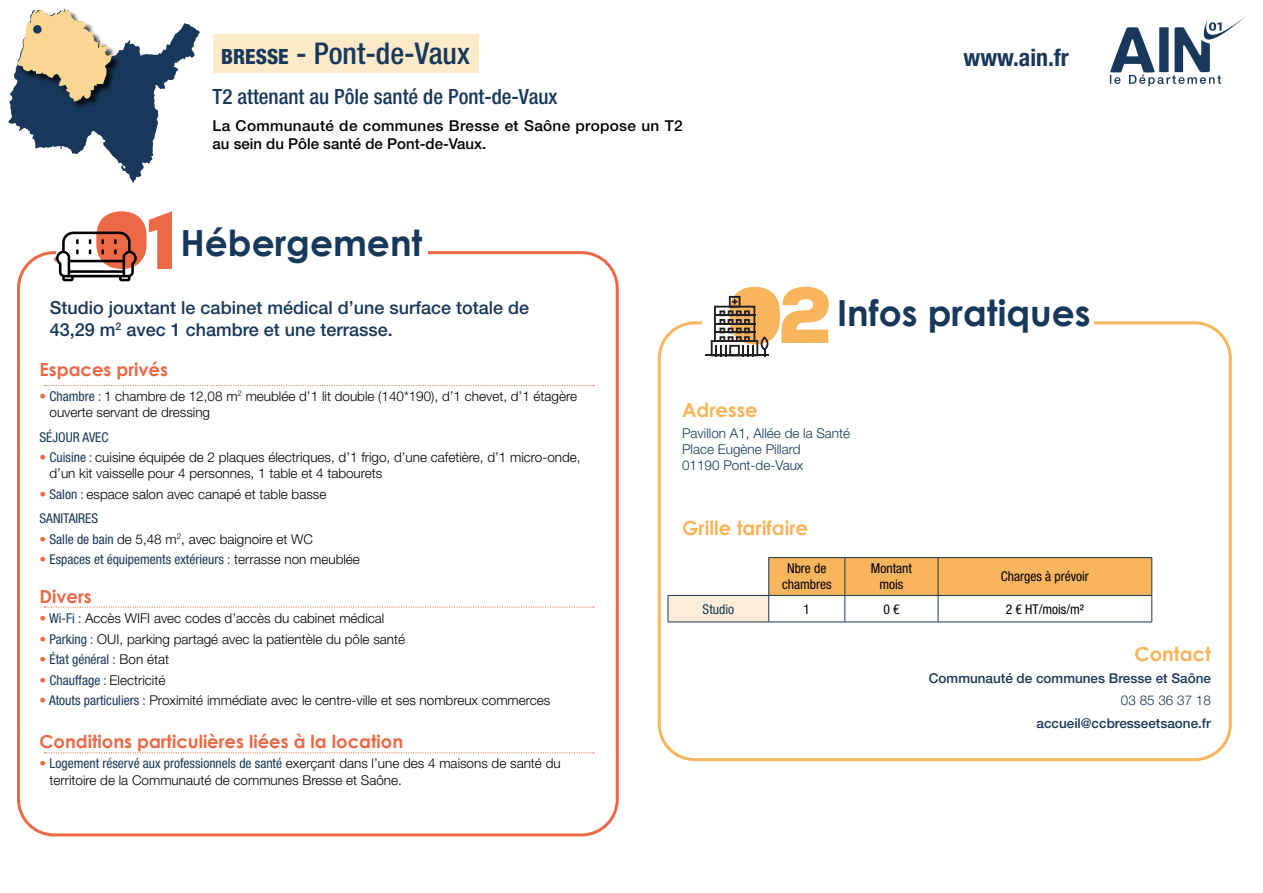
<style>
.page{position:relative;width:1263px;height:893px;background:#fff}
.page>*{position:absolute;margin:0;border:0;box-sizing:border-box;transform-origin:0 0}
.t1{font:700 36px "Century Gothic";color:#18385b}
.t2{font:500 condensed 30px "Helvetica Neue LT Pro";color:#18385b}
.t3{font:700 condensed 23.85px "Helvetica Neue LT Pro";color:#18385b}
.t4{font:500 condensed 21px "Helvetica Neue LT Pro";color:#18385b}
.t5{font:700 19.5px "Century Gothic";color:#f9b55c}
.t6{font:500 18px/21.6px "Helvetica Neue LT Pro";color:#18385b}
.t7{font:700 18px "Century Gothic";color:#ed6946}
.t8{font:500 15px/18px "Helvetica Neue LT Pro";letter-spacing:.02em;color:#000}
.t9{font:300 13.5px/16.2px "Helvetica Neue LT Pro";color:#000}
.t10{font:condensed 13.5px "Helvetica Neue LT Pro";color:#18385b}
.t11{font:300 13.5px/16.2px "Helvetica Neue LT Pro";color:#18385b}
.t12{font:500 13.5px "Helvetica Neue LT Pro";color:#18385b}
.t13{font:condensed 13.5px/16.2px "Helvetica Neue LT Pro";color:#000;text-align:center}
.t14{font:500 condensed 13.5px "Helvetica Neue LT Pro";color:#ed6946}
.s1{font-weight:800;font-size:21px}
.s2{font-weight:500;font-stretch:condensed;color:#ed6946}
.s3{font-weight:400;font-stretch:condensed;color:#18385b}
.s4{font-weight:500;color:#ed6946}
.s5{font-weight:300;font-stretch:normal;color:#000}
</style>
<div class="page">
<div style="left:17px;top:251px;width:602px;height:585px;border:3px solid #ed6946;border-radius:36px"></div>
<div style="left:56px;top:212px;width:371px;height:67px;background:#fff"></div>
<svg style="left:56px;top:211px;width:116px;height:70px"></svg>
<svg style="left:1110px;top:17px;width:135px;height:69px"></svg>
<div style="left:658px;top:321px;width:574px;height:440px;border:3px solid #f9b55c;border-radius:36px"></div>
<div style="left:702px;top:285px;width:392px;height:61px;background:#fff"></div>
<div style="left:668px;top:595px;width:101px;height:27px;background:#feedd9"></div>
<hr style="left:768px;top:557px;width:77px;height:1px;background:#18385b">
<hr style="left:845px;top:557px;width:93px;height:1px;background:#18385b">
<hr style="left:938px;top:557px;width:214px;height:1px;background:#18385b">
<hr style="left:668px;top:595px;width:101px;height:1px;background:#18385b">
<svg style="left:668px;top:596px;width:1px;height:26px"></svg>
<svg style="left:768px;top:558px;width:384px;height:64px"></svg>
<hr style="left:668px;top:622px;width:101px;height:1px;background:#18385b">
<hr style="left:769px;top:622px;width:76px;height:1px;background:#18385b">
<hr style="left:845px;top:622px;width:93px;height:1px;background:#18385b">
<hr style="left:938px;top:622px;width:214px;height:1px;background:#18385b">
<hr style="left:705px;top:354px;width:64px;height:2px;background:#241f21">
<svg style="left:711px;top:287px;width:118px;height:67px"></svg>
<div style="left:213px;top:34px;width:265px;height:38px;background:#fceac8"></div>
<svg style="left:9px;top:8px;width:191px;height:174px"></svg>
<div style="left:33px;top:25px;width:9px;height:9px;background:#18385b;border-radius:50%"></div>
<svg style="left:44px;top:385px;width:550px;height:1px"></svg>
<svg style="left:44px;top:606px;width:550px;height:2px"></svg>
<svg style="left:44px;top:752px;width:550px;height:1px"></svg>
<h2 class="t2" style="left:221px;top:35px;width:250px"><span class="s1">BRESSE</span> - Pont-de-Vaux</h2>
<p class="t14" style="left:53px;top:251px;width:18px">••</p>
<h3 class="t4" style="left:213px;top:84px;width:346px">T2 attenant au Pôle santé de Pont-de-Vaux</h3>
<p class="t8" style="left:213px;top:116px;width:471px">La Communauté de communes Bresse et Saône propose un T2 au sein du Pôle santé de Pont-de-Vaux.</p>
<h1 class="t1" style="left:180px;top:216px;width:243px">Hébergement</h1>
<h3 class="t6" style="left:50px;top:297px;width:481px">Studio jouxtant le cabinet médical d’une surface totale de<br>43,29 m<sup>2</sup> avec 1 chambre et une terrasse.</h3>
<h3 class="t3" style="left:964px;top:43px;width:107px">www.ain.fr</h3>
<h1 class="t1" style="left:837px;top:286px;width:255px">Infos pratiques</h1>
<h3 class="t7" style="left:40px;top:356px;width:130px">Espaces privés</h3>
<p class="t9" style="left:50px;top:387px;width:529px;text-indent:-10px"><span class="s2">•</span> <span class="s3">Chambre :</span> 1 chambre de 12,08 m<sup>2</sup> meublée d’1 lit double (140*190), d’1 chevet, d’1 étagère ouverte servant de dressing</p>
<p class="t10" style="left:40px;top:429px;width:70px">SÉJOUR AVEC</p>
<p class="t9" style="left:50px;top:449px;width:533px;text-indent:-10px"><span class="s2">•</span> <span class="s3">Cuisine :</span> cuisine équipée de 2 plaques électriques, d’1 frigo, d’une cafetière, d’1 micro-onde, d’un kit vaisselle pour 4 personnes, 1 table et 4 tabourets</p>
<p class="t9" style="left:40px;top:481px;width:288px;line-height:24.8px"><span class="s2">•</span> <span class="s3">Salon :</span> espace salon avec canapé et table basse<br><span class="s3">SANITAIRES</span></p>
<p class="t9" style="left:40px;top:531px;width:275px"><span class="s2">•</span> <span class="s3">Salle de bain</span> de 5,48 m<sup>2</sup>, avec baignoire et WC</p>
<p class="t10" style="left:40px;top:552px;width:322px"><span class="s4">•</span> Espaces et équipements extérieurs : <span class="s5">terrasse non meublée</span></p>
<h3 class="t7" style="left:40px;top:583px;width:54px">Divers</h3>
<p class="t9" style="left:40px;top:610px;width:346px"><span class="s2">•</span> <span class="s3">Wi-Fi :</span> Accès WIFI avec codes d’accès du cabinet médical</p>
<p class="t9" style="left:40px;top:631px;width:367px"><span class="s2">•</span> <span class="s3">Parking :</span> OUI, parking partagé avec la patientèle du pôle santé</p>
<p class="t10" style="left:40px;top:651px;width:131px"><span class="s4">•</span> État général : <span class="s5">Bon état</span></p>
<p class="t9" style="left:40px;top:671px;width:127px"><span class="s2">•</span> <span class="s3">Chauffage :</span> Electricité</p>
<p class="t9" style="left:40px;top:692px;width:512px"><span class="s2">•</span> <span class="s3">Atouts particuliers :</span> Proximité immédiate avec le centre-ville et ses nombreux commerces</p>
<h3 class="t7" style="left:40px;top:728px;width:365px">Conditions particulières liées à la location</h3>
<p class="t9" style="left:50px;top:755px;width:513px;text-indent:-10px"><span class="s2">•</span> <span class="s3">Logement réservé aux professionnels de santé</span> exerçant dans l’une des 4 maisons de santé du territoire de la Communauté de communes Bresse et Saône.</p>
<h3 class="t5" style="left:682px;top:395px;width:77px">Adresse</h3>
<p class="t11" style="left:682px;top:425px;width:170px">Pavillon A1, Allée de la Santé<br>Place Eugène Pillard<br>01190 Pont-de-Vaux</p>
<h3 class="t5" style="left:682px;top:513px;width:127px">Grille tarifaire</h3>
<p class="t13" style="left:782px;top:560px;width:51px">Nbre de chambres</p>
<p class="t13" style="left:871px;top:560px;width:42px">Montant mois</p>
<p class="t13" style="left:1001px;top:568px;width:89px">Charges à prévoir</p>
<p class="t10" style="left:703px;top:601px;width:33px">Studio</p>
<p class="t13" style="left:803px;top:600px;width:8px">1</p>
<p class="t13" style="left:883px;top:600px;width:18px">0 €</p>
<p class="t13" style="left:1006px;top:600px;width:80px">2 € HT/mois/m²</p>
<h3 class="t5" style="left:1134px;top:639px;width:78px">Contact</h3>
<p class="t12" style="left:929px;top:670px;width:284px">Communauté de communes Bresse et Saône</p>
<p class="t11" style="left:1121px;top:692px;width:92px">03 85 36 37 18</p>
<p class="t12" style="left:1036px;top:715px;width:176px">accueil@ccbresseetsaone.fr</p>
</div>
